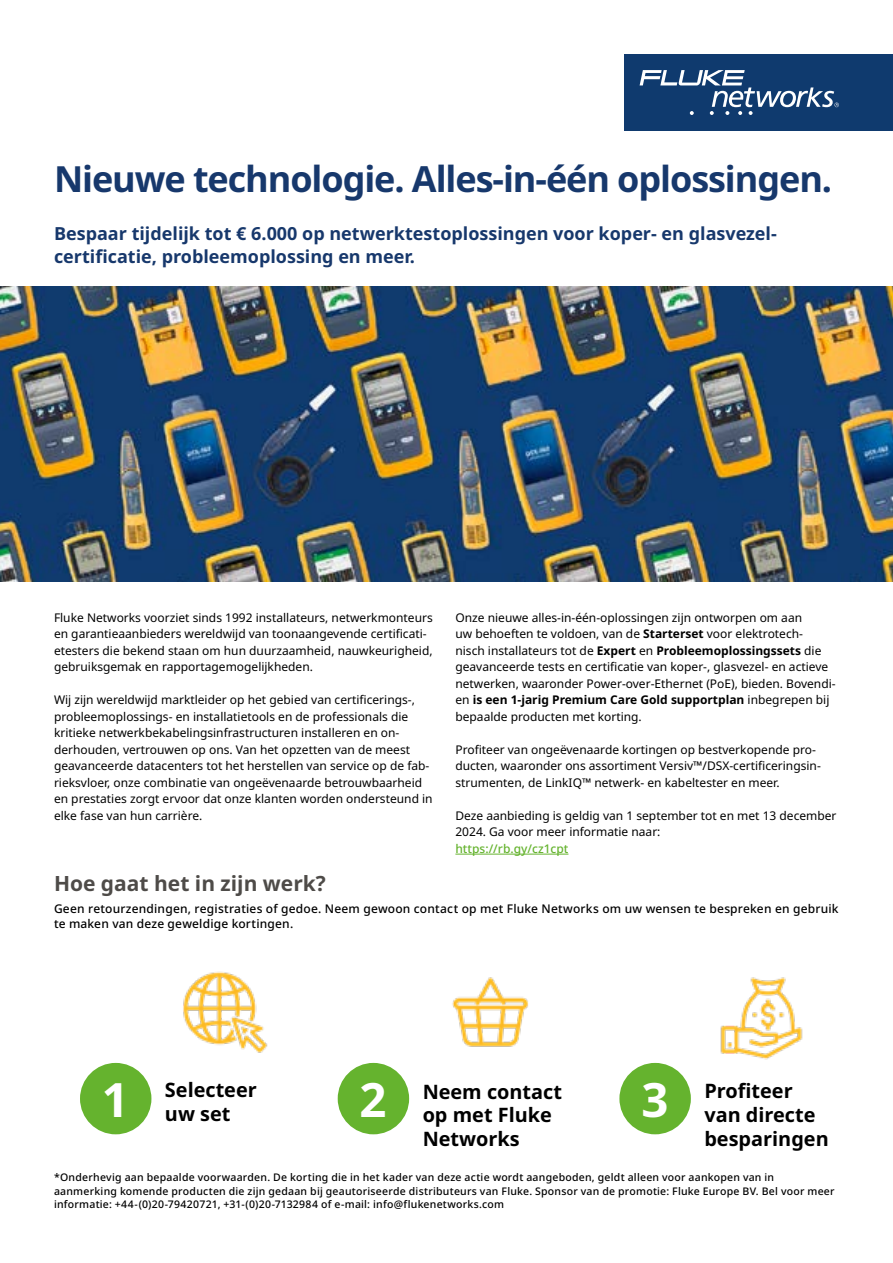
<style>
.page{position:relative;width:893px;height:1263px;background:#fff}
.page>*{position:absolute;margin:0;border:0;box-sizing:border-box;transform-origin:0 0}
.t1{font:700 47.25px "Noto Sans";color:#fff}
.t2{font:700 36px "Noto Sans";letter-spacing:-.03em;color:#17386c}
.t3{font:700 21px "Noto Sans";color:#4e4b48}
.t4{font:700 19.95px/23.9px "Noto Sans";color:#000}
.t5{font:700 18px/22.5px "Noto Sans";color:#17386c}
.t6{font:12px/16.5px "Noto Sans";color:#000}
.t7{font:500 12px/15px "Noto Sans";letter-spacing:.015em;color:#000}
.t8{font:500 12px "Noto Sans";color:#65b32e}
.t9{font:500 10.5px/13.5px "Noto Sans";letter-spacing:.02em;color:#000}
.s1{font-weight:700}
</style>
<div class="page">
<img style="left:183px;top:971px;width:85px;height:82px">
<div style="left:80px;top:1063px;width:71px;height:71px;background:#65b32e;border-radius:50%"></div>
<img style="left:452px;top:977px;width:77px;height:70px">
<div style="left:338px;top:1063px;width:71px;height:71px;background:#65b32e;border-radius:50%"></div>
<img style="left:720px;top:977px;width:83px;height:83px">
<div style="left:619px;top:1063px;width:72px;height:71px;background:#65b32e;border-radius:50%"></div>
<img style="left:0;top:287px;width:893px;height:295px">
<hr style="left:455px;top:854px;width:113px;height:1px;background:#65b32e">
<div style="left:624px;top:54px;width:269px;height:77px;background:#0f3a6e"></div>
<svg style="left:640px;top:70px;width:199px;height:45px"></svg>
<h2 class="t2" style="left:54px;top:159px;width:780px">Nieuwe technologie. Alles-in-één oplossingen.</h2>
<h3 class="t5" style="left:54px;top:223px;width:724px">Bespaar tijdelijk tot € 6.000 op netwerktestoplossingen voor koper- en glasvezel&shy;certificatie, probleemoplossing en meer.</h3>
<p class="t6" style="left:54px;top:609px;width:380px">Fluke Networks voorziet sinds 1992 installateurs, netwerkmonteurs en garantieaanbieders wereldwijd van toonaangevende certificati&shy;etesters die bekend staan om hun duurzaamheid, nauwkeurigheid, gebruiksgemak en rapportagemogelijkheden.</p>
<p class="t6" style="left:54px;top:692px;width:380px">Wij zijn wereldwijd marktleider op het gebied van certificerings-, probleemoplossings- en installatietools en de professionals die kritieke netwerkbekabelingsinfrastructuren installeren en on&shy;derhouden, vertrouwen op ons. Van het opzetten van de meest geavanceerde datacenters tot het herstellen van service op de fab&shy;rieksvloer, onze combinatie van ongeëvenaarde betrouwbaarheid en prestaties zorgt ervoor dat onze klanten worden ondersteund in elke fase van hun carrière.</p>
<h3 class="t3" style="left:54px;top:871px;width:273px">Hoe gaat het in zijn werk?</h3>
<p class="t6" style="left:455px;top:609px;width:382px">Onze nieuwe alles-in-één-oplossingen zijn ontworpen om aan<br>uw behoeften te voldoen, van de <span class="s1">Starterset</span> voor elektrotech-<br>nisch installateurs tot de <span class="s1">Expert</span> en <span class="s1">Probleemoplossingssets</span> die geavanceerde tests en certificatie van koper-, glasvezel- en actieve netwerken, waaronder Power-over-Ethernet (PoE), bieden. Bovendi&shy;en <span class="s1">is een 1-jarig Premium Care Gold supportplan</span> inbegrepen bij bepaalde producten met korting.</p>
<p class="t6" style="left:455px;top:741px;width:367px">Profiteer van ongeëvenaarde kortingen op bestverkopende pro&shy;ducten, waaronder ons assortiment Versiv™/DSX-certificeringsin&shy;strumenten, de LinkIQ™ netwerk- en kabeltester en meer.</p>
<p class="t6" style="left:455px;top:807px;width:383px">Deze aanbieding is geldig van 1 september tot en met 13 december<br>2024. Ga voor meer informatie naar:</p>
<p class="t8" style="left:455px;top:842px;width:115px">https://rb.gy/cz1cpt</p>
<p class="t7" style="left:54px;top:901px;width:786px">Geen retourzendingen, registraties of gedoe. Neem gewoon contact op met Fluke Networks om uw wensen te bespreken en gebruik te maken van deze geweldige kortingen.</p>
<h1 class="t1" style="left:102px;top:1073px;width:29px">1</h1>
<h3 class="t4" style="left:165px;top:1078px;width:93px">Selecteer uw set</h3>
<h1 class="t1" style="left:360px;top:1073px;width:29px">2</h1>
<h3 class="t4" style="left:423px;top:1080px;width:141px">Neem contact op met Fluke<br>Networks</h3>
<h1 class="t1" style="left:641px;top:1073px;width:29px">3<sup>3</sup></h1>
<h3 class="t4" style="left:704px;top:1080px;width:126px">Profiteer van directe besparingen</h3>
<p class="t9" style="left:54px;top:1171px;width:782px">*Onderhevig aan bepaalde voorwaarden. De korting die in het kader van deze actie wordt aangeboden, geldt alleen voor aankopen van in aanmerking komende producten die zijn gedaan bij geautoriseerde distributeurs van Fluke. Sponsor van de promotie: Fluke Europe BV. Bel voor meer informatie: +44-(0)20-79420721, +31-(0)20-7132984 of e-mail: info@flukenetworks.com</p>
</div>
